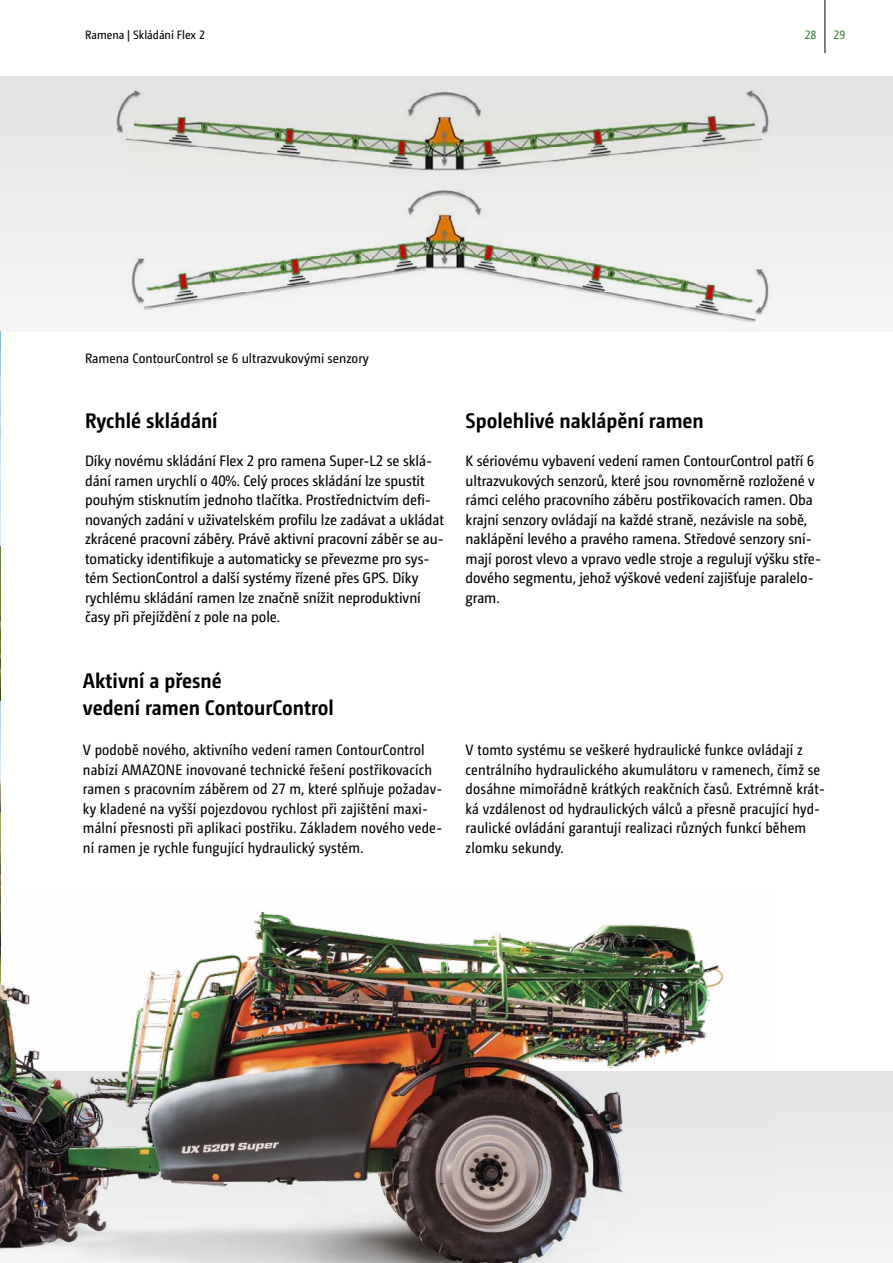
<style>
.page{position:relative;width:893px;height:1263px;background:#fff}
.page>*{position:absolute;margin:0;border:0;box-sizing:border-box;transform-origin:0 0}
.t1{font:700 21px/27px "Camingo Dos Pro S Cd";color:#000}
.t2{font:15px/19.5px "Camingo Dos Pro S Cd";letter-spacing:-.005em;color:#000}
.t3{font:15px/19.5px "Camingo Dos Pro S Cd";letter-spacing:-.005em;color:#000;scale:.96 1}
.t4{font:13.5px "Camingo Dos Pro S Cd";color:#000}
.t5{font:12px "Camingo Dos Pro S Cd";color:#000}
.t6{font:12px "Camingo Dos Pro S Cd";color:#387d33}
</style>
<div class="page">
<div style="left:0;top:77px;width:893px;height:255px;background:#eceded"></div>
<div style="left:0;top:1071px;width:893px;height:192px;background:#ebebec"></div>
<img style="left:0;top:332px;width:1px;height:561px">
<img style="left:116px;top:85px;width:656px;height:237px">
<img style="left:0;top:893px;width:724px;height:370px">
<hr style="left:825px;top:0;width:1px;height:53px;background:#000">
<p class="t5" style="left:85px;top:28px;width:121px">Ramena | Skládání Flex 2</p>
<p class="t6" style="left:805px;top:28px;width:13px">28</p>
<p class="t6" style="left:833px;top:28px;width:13px">29</p>
<p class="t4" style="left:85px;top:350px;width:285px">Ramena ContourControl se 6 ultrazvukovými senzory</p>
<h1 class="t1" style="left:85px;top:407px;width:134px">Rychlé skládání</h1>
<p class="t2" style="left:85px;top:451px;width:361px">Díky novému skládání Flex 2 pro ramena Super-L2 se sklá&shy;dání ramen urychlí o 40%. Celý proces skládání lze spustit pouhým stisknutím jednoho tlačítka. Prostřednictvím defi&shy;novaných zadání v uživatelském profilu lze zadávat a ukládat zkrácené pracovní záběry. Právě aktivní pracovní záběr se au&shy;tomaticky identifikuje a automaticky se převezme pro sys&shy;tém SectionControl a další systémy řízené přes GPS. Díky rychlému skládání ramen lze značně snížit neproduktivní časy při přejíždění z pole na pole.</p>
<h1 class="t1" style="left:83px;top:666px;width:253px">Aktivní a přesné<br>vedení ramen ContourControl</h1>
<h1 class="t1" style="left:466px;top:407px;width:240px">Spolehlivé naklápění ramen</h1>
<p class="t2" style="left:466px;top:451px;width:357px">K sériovému vybavení vedení ramen ContourControl patří 6 ultrazvukových senzorů, které jsou rovnoměrně rozložené v rámci celého pracovního záběru postřikovacích ramen. Oba krajní senzory ovládají na každé straně, nezávisle na sobě, naklápění levého a pravého ramena. Středové senzory sní&shy;mají porost vlevo a vpravo vedle stroje a regulují výšku stře&shy;dového segmentu, jehož výškové vedení zajišťuje paralelo&shy;gram.</p>
<p class="t3" style="left:83px;top:740px;width:376px">V podobě nového, aktivního vedení ramen ContourControl nabízí AMAZONE inovované technické řešení postřikovacích ramen s pracovním záběrem od 27 m, které splňuje požadav&shy;ky kladené na vyšší pojezdovou rychlost při zajištění maxi&shy;mální přesnosti při aplikaci postřiku. Základem nového vede&shy;ní ramen je rychle fungující hydraulický systém.</p>
<p class="t3" style="left:466px;top:740px;width:376px">V tomto systému se veškeré hydraulické funkce ovládají z centrálního hydraulického akumulátoru v ramenech, čímž se dosáhne mimořádně krátkých reakčních časů. Extrémně krát&shy;ká vzdálenost od hydraulických válců a přesně pracující hyd&shy;raulické ovládání garantují realizaci různých funkcí během zlomku sekundy.</p>
</div>
